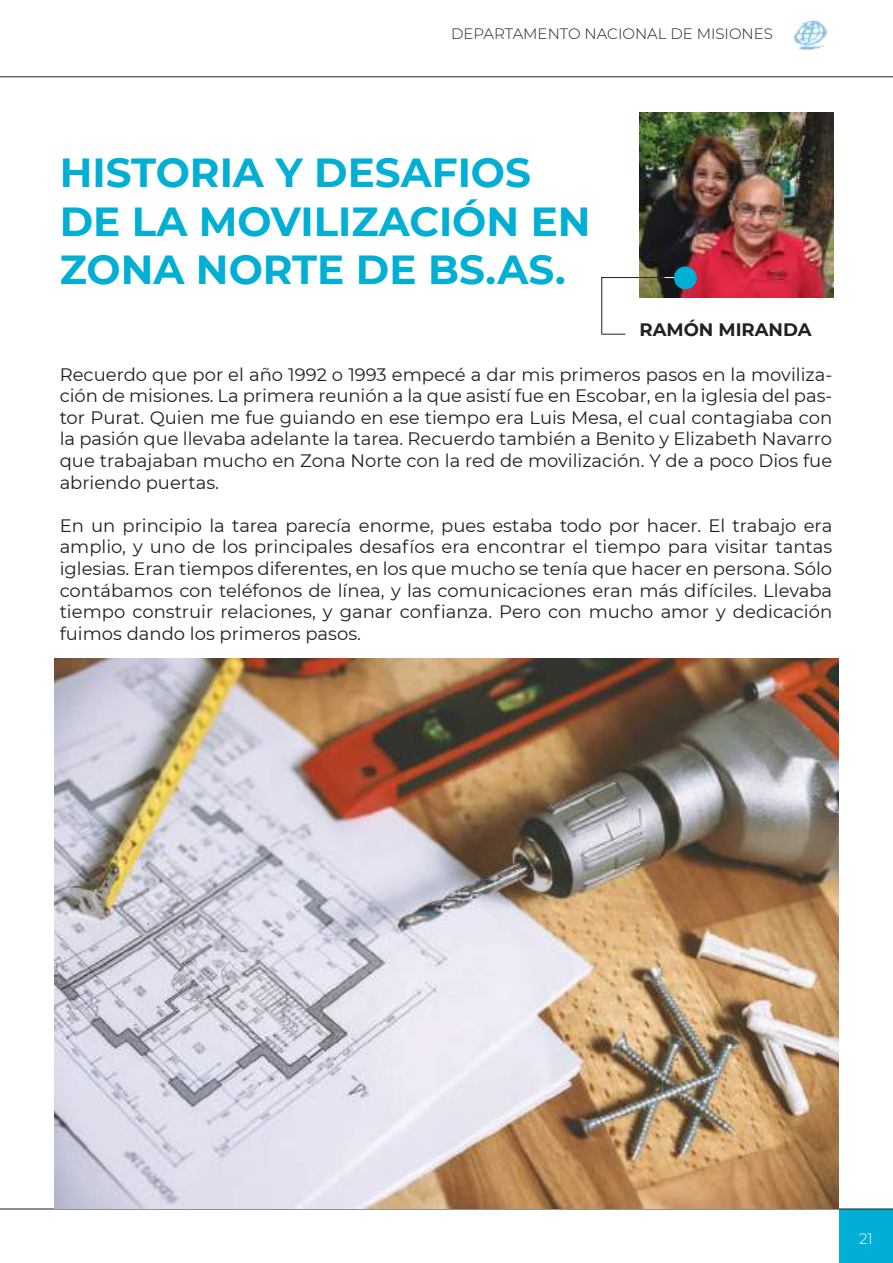
<style>
.page{position:relative;width:893px;height:1263px;background:#fff}
.page>*{position:absolute;margin:0;border:0;box-sizing:border-box;transform-origin:0 0}
.t1{font:700 40.5px/48.6px "Montserrat";color:#01afd4}
.t2{font:18px/21.6px "Montserrat";color:#241f1f;text-align:justify}
.t3{font:700 18px "Montserrat";color:#241f1f}
.t4{font:300 15px "Montserrat";color:#241f1f}
.t5{font:300 15px "Montserrat";color:#fff}
</style>
<div class="page">
<div style="left:839px;top:1210px;width:54px;height:53px;background:#01afd4"></div>
<hr style="left:0;top:1208px;width:893px;height:1px;background:#241f1f">
<hr style="left:0;top:76px;width:893px;height:1px;background:#241f1f">
<img style="left:794px;top:20px;width:34px;height:31px">
<img style="left:639px;top:113px;width:194px;height:184px">
<svg style="left:602px;top:334px;width:23px;height:1px"></svg>
<hr style="left:601px;top:277px;width:64px;height:1px;background:#241f1f">
<hr style="left:639px;top:277px;width:35px;height:1px;background:#fff">
<div style="left:674px;top:267px;width:23px;height:22px;background:#01afd4;border-radius:50%"></div>
<hr style="left:601px;top:277px;width:1px;height:58px;background:#241f1f">
<img style="left:54px;top:658px;width:785px;height:550px">
<svg style="left:639px;top:277px;width:25px;height:1px"></svg>
<p class="t4" style="left:451px;top:24px;width:323px">DEPARTAMENTO NACIONAL DE MISIONES</p>
<h1 class="t1" style="left:60px;top:146px;width:532px">HISTORIA Y DESAFIOS<br>DE LA MOVILIZACIÓN EN<br>ZONA NORTE DE BS.AS.</h1>
<p class="t3" style="left:639px;top:317px;width:174px">RAMÓN MIRANDA</p>
<p class="t2" style="left:60px;top:363px;width:774px">Recuerdo que por el año 1992 o 1993 empecé a dar mis primeros pasos en la moviliza&shy;ción de misiones. La primera reunión a la que asistí fue en Escobar, en la iglesia del pas&shy;tor Purat. Quien me fue guiando en ese tiempo era Luis Mesa, el cual contagiaba con la pasión que llevaba adelante la tarea. Recuerdo también a Benito y Elizabeth Navarro que trabajaban mucho en Zona Norte con la red de movilización. Y de a poco Dios fue abriendo puertas.</p>
<p class="t2" style="left:60px;top:514px;width:774px">En un principio la tarea parecía enorme, pues estaba todo por hacer. El trabajo era amplio, y uno de los principales desafíos era encontrar el tiempo para visitar tantas iglesias. Eran tiempos diferentes, en los que mucho se tenía que hacer en persona. Sólo contábamos con teléfonos de línea, y las comunicaciones eran más difíciles. Llevaba tiempo construir relaciones, y ganar confianza. Pero con mucho amor y dedicación fuimos dando los primeros pasos.</p>
<p class="t5" style="left:859px;top:1228px;width:15px">21</p>
</div>
